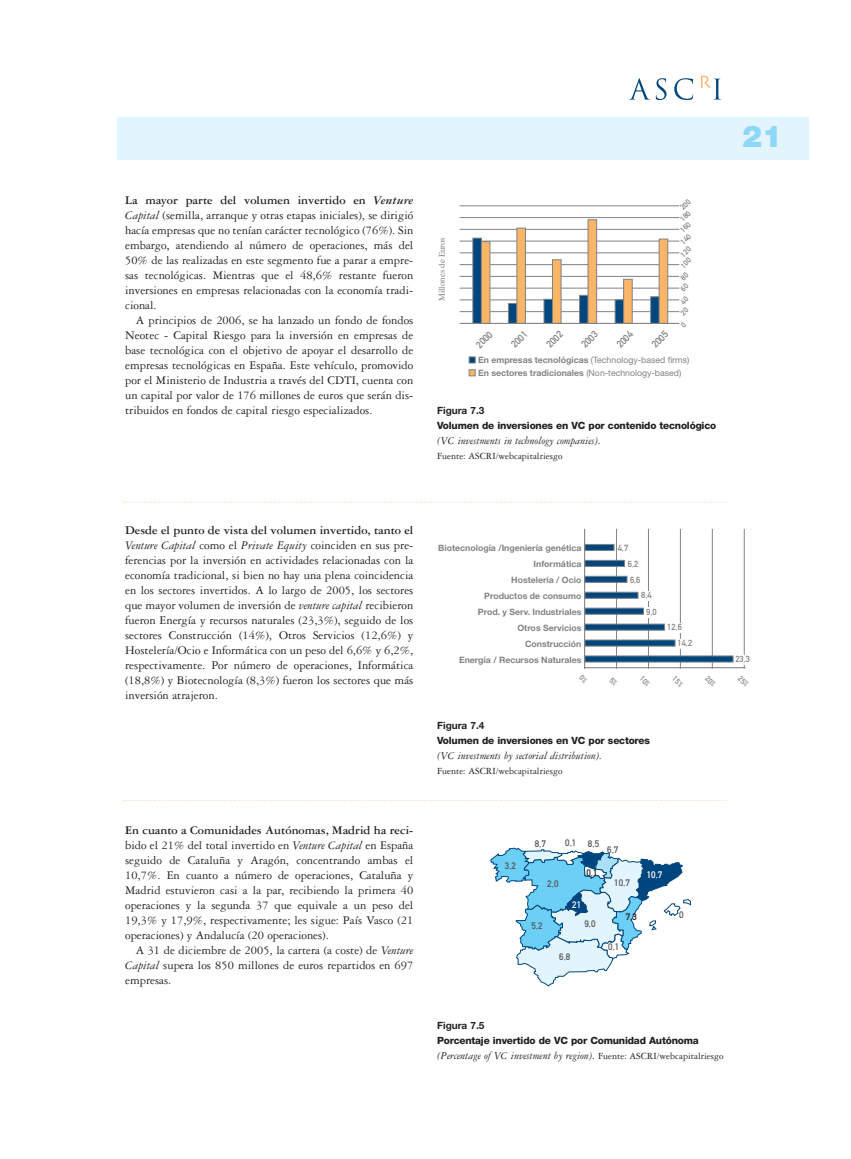
<style>
.page{position:relative;width:851px;height:1159px;background:#fff}
.page>*{position:absolute;margin:0;border:0;box-sizing:border-box;transform-origin:0 0}
.t1{font:900 30px "Helvetica Neue";color:#8dd7f7}
.t2{font:12.5px/15px "Garamond Three";color:#231f20;text-align:justify}
.t3{font:italic 11.25px "Garamond Three";color:#231f20}
.t4{font:800 10px "Helvetica Neue";letter-spacing:-.02em;color:#231f20}
.t5{font:10px "Garamond Three";color:#231f20}
.t6{font:700 10px "Helvetica Neue";color:#231f20}
.t7{font:9.75px "DIN Mittelschrift Alternate";color:#808285}
.t8{font:9.38px "DIN Mittelschrift Alternate";color:#57585a}
.t9{font:9.38px "DIN Mittelschrift Alternate";color:#231f20}
.t10{font:9.38px "DIN Mittelschrift Alternate";color:#fff}
.t11{font:700 8.75px/16px "Helvetica Neue";color:#808285}
.t12{font:8.75px/16.1px "DIN Mittelschrift Alternate";color:#808285}
.t13{font:8.75px "Times";color:#808285}
.s1{font-weight:700}
.s2{font-weight:700;font-style:italic}
.s3{font-style:italic}
.s4{font-weight:400}
.s5{font-style:normal;font-size:10px}
</style>
<div class="page">
<svg style="left:629px;top:78px;width:37px;height:22px"></svg>
<svg style="left:674px;top:78px;width:19px;height:22px"></svg>
<svg style="left:701px;top:76px;width:20px;height:24px"></svg>
<div style="left:117px;top:118px;width:691px;height:42px;background:#e2f4fc"></div>
<hr style="left:459px;top:311px;width:220px;height:1px;background:#808285">
<hr style="left:459px;top:217px;width:220px;height:1px;background:#808285">
<hr style="left:459px;top:253px;width:220px;height:1px;background:#808285">
<hr style="left:459px;top:264px;width:220px;height:1px;background:#808285">
<hr style="left:459px;top:276px;width:220px;height:1px;background:#808285">
<hr style="left:459px;top:300px;width:220px;height:1px;background:#808285">
<hr style="left:459px;top:241px;width:220px;height:1px;background:#808285">
<hr style="left:459px;top:229px;width:220px;height:1px;background:#808285">
<hr style="left:459px;top:288px;width:220px;height:1px;background:#808285">
<hr style="left:459px;top:205px;width:220px;height:1px;background:#808285">
<svg style="left:469px;top:357px;width:6px;height:6px"></svg>
<svg style="left:469px;top:369px;width:6px;height:7px"></svg>
<div style="left:472px;top:238px;width:9px;height:86px;background:#00467e;border:1px solid #808285"></div>
<div style="left:481px;top:241px;width:9px;height:83px;background:#fbb566;border:1px solid #808285"></div>
<div style="left:508px;top:303px;width:9px;height:21px;background:#00467e;border:1px solid #808285"></div>
<div style="left:516px;top:228px;width:9px;height:96px;background:#fbb566;border:1px solid #808285"></div>
<div style="left:543px;top:299px;width:10px;height:25px;background:#00467e;border:1px solid #808285"></div>
<div style="left:552px;top:259px;width:9px;height:65px;background:#fbb566;border:1px solid #808285"></div>
<div style="left:579px;top:295px;width:9px;height:29px;background:#00467e;border:1px solid #808285"></div>
<div style="left:587px;top:219px;width:10px;height:105px;background:#fbb566;border:1px solid #808285"></div>
<div style="left:614px;top:299px;width:10px;height:25px;background:#00467e;border:1px solid #808285"></div>
<div style="left:623px;top:279px;width:9px;height:45px;background:#fbb566;border:1px solid #808285"></div>
<div style="left:650px;top:296px;width:9px;height:28px;background:#00467e;border:1px solid #808285"></div>
<div style="left:658px;top:239px;width:10px;height:85px;background:#fbb566;border:1px solid #808285"></div>
<hr style="left:459px;top:323px;width:220px;height:1px;background:#808285">
<svg style="left:490px;top:847px;width:201px;height:140px"></svg>
<hr style="left:712px;top:529px;width:1px;height:139px;background:#808285">
<hr style="left:680px;top:529px;width:1px;height:139px;background:#808285">
<hr style="left:648px;top:529px;width:1px;height:139px;background:#808285">
<hr style="left:616px;top:529px;width:1px;height:139px;background:#808285">
<div style="left:584px;top:544px;width:30px;height:7px;background:#00467e;border:1px solid #808285"></div>
<div style="left:584px;top:560px;width:40px;height:7px;background:#00467e;border:1px solid #808285"></div>
<svg style="left:585px;top:592px;width:53px;height:6px"></svg>
<svg style="left:585px;top:608px;width:58px;height:6px"></svg>
<svg style="left:585px;top:624px;width:79px;height:6px"></svg>
<svg style="left:585px;top:640px;width:90px;height:6px"></svg>
<div style="left:584px;top:655px;width:149px;height:7px;background:#00467e;border:1px solid #808285"></div>
<hr style="left:584px;top:529px;width:1px;height:139px;background:#808285">
<hr style="left:584px;top:667px;width:161px;height:1px;background:#808285">
<div style="left:584px;top:576px;width:43px;height:7px;background:#00467e;border:1px solid #808285"></div>
<hr style="left:743px;top:529px;width:1px;height:139px;background:#808285">
<div style="left:641px;top:591px;width:10px;height:10px;background:#fff"></div>
<div style="left:646px;top:607px;width:10px;height:10px;background:#fff"></div>
<div style="left:667px;top:623px;width:15px;height:10px;background:#fff"></div>
<div style="left:677px;top:639px;width:15px;height:10px;background:#fff"></div>
<div style="left:735px;top:655px;width:15px;height:10px;background:#fff"></div>
<svg style="left:124px;top:800px;width:603px;height:1px"></svg>
<svg style="left:124px;top:502px;width:603px;height:1px"></svg>
<svg style="left:679px;top:205px;width:1px;height:107px"></svg>
<p class="t2" style="left:125px;top:194px;width:290px"><span class="s1">La mayor parte del volumen invertido en</span> <span class="s2">Venture </span><span class="s3">Capital</span> (semilla, arranque y otras etapas iniciales), se dirigió hacía empresas que no tenían carácter tecnológico (76%). Sin embargo, atendiendo al número de operaciones, más del 50% de las realizadas en este segmento fue a parar a empre&shy;sas tecnológicas. Mientras que el 48,6% restante fueron inversiones en empresas relacionadas con la economía tradi&shy;cional.</p>
<p class="t2" style="left:125px;top:314px;width:290px;text-indent:11px">A principios de 2006, se ha lanzado un fondo de fondos Neotec - Capital Riesgo para la inversión en empresas de base tecnológica con el objetivo de apoyar el desarrollo de empresas tecnológicas en España. Este vehículo, promovido por el Ministerio de Industria a través del CDTI, cuenta con un capital por valor de 176 millones de euros que serán dis&shy;tribuidos en fondos de capital riesgo especializados.</p>
<p class="t13" style="left:438px;top:301px;width:66px;rotate:-90deg">Millones de Euros</p>
<p class="t7" style="left:475px;top:344px;width:20px;rotate:-45deg">2000</p>
<p class="t7" style="left:510px;top:343px;width:20px;rotate:-45deg">2001</p>
<p class="t7" style="left:545px;top:343px;width:20px;rotate:-45deg">2002</p>
<p class="t7" style="left:580px;top:343px;width:20px;rotate:-45deg">2003</p>
<p class="t7" style="left:615px;top:343px;width:20px;rotate:-45deg">2004</p>
<p class="t7" style="left:650px;top:343px;width:20px;rotate:-45deg">2005</p>
<p class="t11" style="left:478px;top:354px;width:213px;line-height:12.9px">En empresas tecnológicas <span class="s4">(Technology-based firms)<br></span>En sectores tradicionales <span class="s4">(Non-technology-based)</span></p>
<p class="t6" style="left:437px;top:407px;width:49px">Figura 7.3</p>
<p class="t4" style="left:437px;top:422px;width:280px">Volumen de inversiones en VC por contenido tecnológico</p>
<p class="t3" style="left:437px;top:436px;width:165px">(VC investments in technology companies).</p>
<p class="t5" style="left:437px;top:452px;width:127px">Fuente: ASCRI/webcapitalriesgo</p>
<h1 class="t1" style="left:742px;top:126px;width:42px">21</h1>
<p class="t2" style="left:125px;top:524px;width:290px"><span class="s1">Desde el punto de vista del volumen invertido, tanto el </span><span class="s3">Venture Capital</span> como el <span class="s3">Private Equity</span> coinciden en sus pre&shy;ferencias por la inversión en actividades relacionadas con la economía tradicional, si bien no hay una plena coincidencia en los sectores invertidos. A lo largo de 2005, los sectores que mayor volumen de inversión de <span class="s3">venture capital</span> recibieron fueron Energía y recursos naturales (23,3%), seguido de los sectores Construcción (14%), Otros Servicios (12,6%) y Hostelería/Ocio e Informática con un peso del 6,6% y 6,2%, respectivamente. Por número de operaciones, Informática (18,8%) y Biotecnología (8,3%) fueron los sectores que más inversión atrajeron.</p>
<p class="t2" style="left:125px;top:824px;width:290px"><span class="s1">En cuanto a Comunidades Autónomas, Madrid ha reci&shy;</span>bido el 21% del total invertido en <span class="s3">Venture Capital</span> en España seguido de Cataluña y Aragón, concentrando ambas el 10,7%. En cuanto a número de operaciones, Cataluña y Madrid estuvieron casi a la par, recibiendo la primera 40 operaciones y la segunda 37 que equivale a un peso del 19,3% y 17,9%, respectivamente; les sigue: País Vasco (21 operaciones) y Andalucía (20 operaciones).</p>
<p class="t2" style="left:125px;top:944px;width:290px;text-indent:11px">A 31 de diciembre de 2005, la cartera (a coste) de <span class="s3">Venture Capital</span> supera los 850 millones de euros repartidos en 697 empresas.</p>
<p class="t11" style="left:438px;top:540px;width:145px;text-align:right">Biotecnología /Ingeniería genética<br>Informática<br>Hostelería / Ocio<br>Productos de consumo<br>Prod. y Serv. Industriales<br>Otros Servicios<br>Construcción<br>Energía / Recursos Naturales</p>
<p class="t12" style="left:627px;top:540px;width:14px;text-indent:-10px">4,7<br>6,2<br>6,6</p>
<p class="t12" style="left:641px;top:587px;width:17px;line-height:16.5px;text-align:center">8,4<br>9,0</p>
<p class="t12" style="left:677px;top:620px;width:16px;text-indent:-10px">12,6<br>14,2</p>
<p class="t6" style="left:437px;top:722px;width:49px">Figura 7.4</p>
<p class="t4" style="left:437px;top:737px;width:214px">Volumen de inversiones en VC por sectores</p>
<p class="t3" style="left:437px;top:751px;width:167px">(VC investments by sectorial distribution).</p>
<p class="t5" style="left:437px;top:767px;width:127px">Fuente: ASCRI/webcapitalriesgo</p>
<p class="t12" style="left:735px;top:651px;width:16px">23,3</p>
<p class="t8" style="left:504px;top:862px;width:13px">3,2</p>
<p class="t8" style="left:565px;top:839px;width:13px">0,1</p>
<p class="t8" style="left:534px;top:840px;width:13px">8,7</p>
<p class="t8" style="left:588px;top:840px;width:13px">8,5</p>
<p class="t8" style="left:547px;top:880px;width:13px">2,0</p>
<p class="t8" style="left:531px;top:922px;width:13px">5,2</p>
<p class="t9" style="left:586px;top:869px;width:13px">0,1</p>
<p class="t10" style="left:572px;top:901px;width:11px">21</p>
<p class="t8" style="left:584px;top:920px;width:13px">9,0</p>
<p class="t8" style="left:559px;top:953px;width:13px">6,8</p>
<p class="t8" style="left:607px;top:846px;width:13px">6,7</p>
<p class="t8" style="left:614px;top:879px;width:17px">10,7</p>
<p class="t10" style="left:646px;top:871px;width:17px">10,7</p>
<p class="t9" style="left:625px;top:913px;width:13px">7,3</p>
<p class="t8" style="left:679px;top:911px;width:6px">0</p>
<p class="t8" style="left:608px;top:943px;width:13px">0,1</p>
<p class="t6" style="left:437px;top:1022px;width:49px">Figura 7.5</p>
<p class="t4" style="left:437px;top:1037px;width:263px">Porcentaje invertido de VC por Comunidad Autónoma</p>
<p class="t3" style="left:437px;top:1051px;width:288px">(Percentage of VC investment by region). <span class="s5">Fuente: ASCRI/webcapitalriesgo</span></p>
</div>
